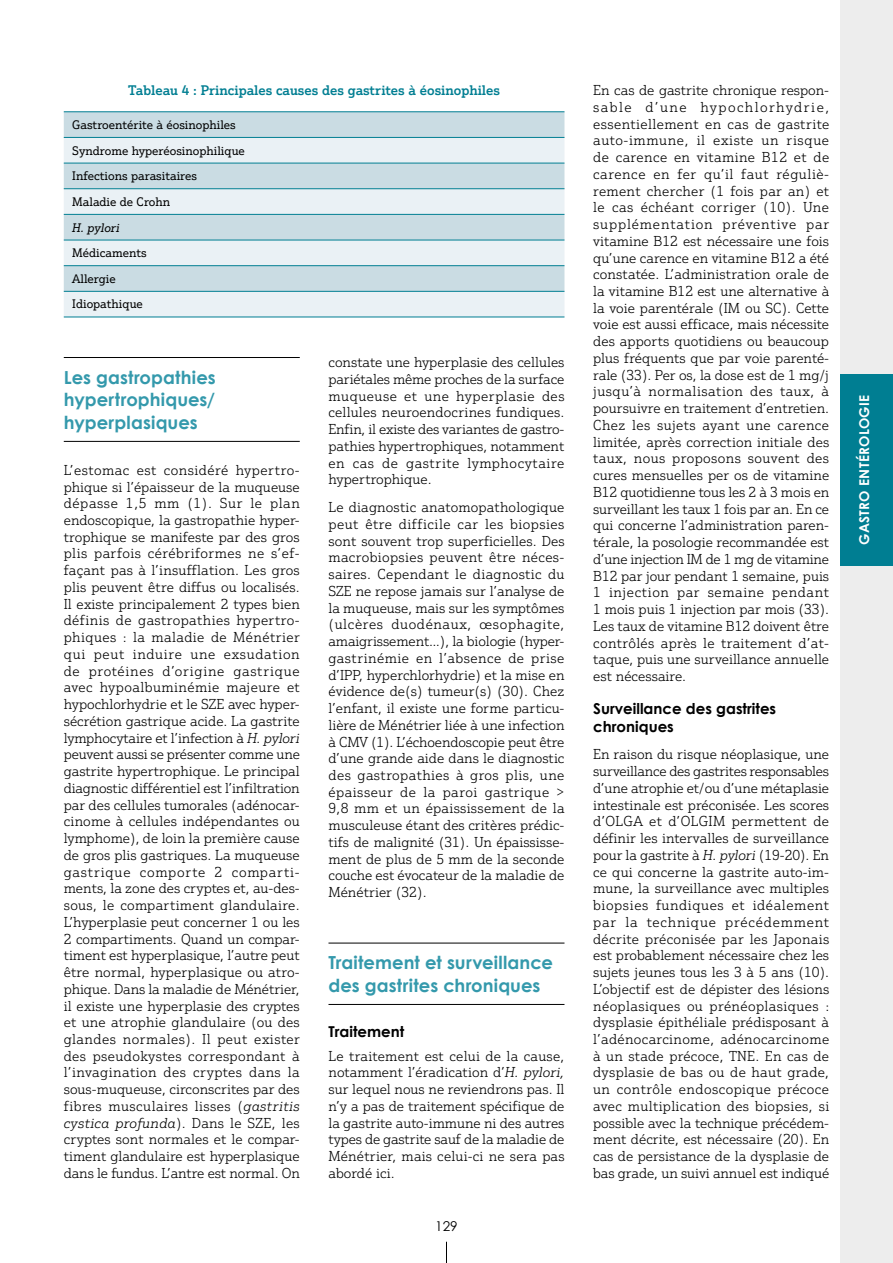
<style>
.page{position:relative;width:893px;height:1263px;background:#fff}
.page>*{position:absolute;margin:0;border:0;box-sizing:border-box;transform-origin:0 0}
.t1{font:700 18px/22.5px "Century Gothic";letter-spacing:.005em;color:#3499ac;text-align:justify}
.t2{font:700 15px/18px "Century Gothic";color:#000}
.t3{font:300 13.95px/16.8px "Justus Pro";color:#000;text-align:justify}
.t4{font:500 13.5px "Justus Pro";color:#007e92}
.t5{font:700 13.5px "Century Gothic";letter-spacing:.02em;color:#fff}
.t6{font:13.5px "Century Gothic";color:#000}
.t7{font:12px/25.7px "Justus Pro";color:#000}
.t8{font:italic 12px "Justus Pro";color:#000}
.s1{font-style:italic}
</style>
<div class="page">
<svg style="left:446px;top:1242px;width:1px;height:21px"></svg>
<div style="left:840px;top:0;width:53px;height:1263px;background:#ededed"></div>
<div style="left:840px;top:374px;width:53px;height:192px;background:#007e92"></div>
<hr style="left:64px;top:357px;width:236px;height:1px;background:#000">
<hr style="left:64px;top:441px;width:236px;height:1px;background:#000">
<hr style="left:328px;top:943px;width:236px;height:1px;background:#000">
<hr style="left:328px;top:1004px;width:236px;height:1px;background:#000">
<div style="left:64px;top:113px;width:500px;height:24px;background:#cadce3"></div>
<svg style="left:64px;top:138px;width:500px;height:179px;background:#d9e6ec"></svg>
<hr style="left:64px;top:317px;width:500px;height:1px;background:#007e92">
<hr style="left:64px;top:137px;width:500px;height:1px;background:#007e92">
<hr style="left:64px;top:163px;width:500px;height:1px;background:#007e92">
<hr style="left:64px;top:188px;width:500px;height:1px;background:#007e92">
<hr style="left:64px;top:214px;width:500px;height:1px;background:#007e92">
<hr style="left:64px;top:240px;width:500px;height:1px;background:#007e92">
<hr style="left:64px;top:265px;width:500px;height:1px;background:#007e92">
<hr style="left:64px;top:291px;width:500px;height:1px;background:#007e92">
<hr style="left:64px;top:112px;width:500px;height:1px;background:#007e92">
<p class="t4" style="left:128px;top:81px;width:373px">Tableau 4 : Principales causes des gastrites à éosinophiles</p>
<p class="t7" style="left:72px;top:112px;width:174px">Gastroentérite à éosinophiles<br>Syndrome hyperéosinophilique<br>Infections parasitaires<br>Maladie de Crohn</p>
<p class="t8" style="left:72px;top:220px;width:49px">H. pylori</p>
<p class="t7" style="left:72px;top:240px;width:76px">Médicaments<br>Allergie<br>Idiopathique</p>
<p class="t1" style="left:64px;top:365px;width:153px">Les gastropathies hypertrophiques/ hyperplasiques</p>
<p class="t3" style="left:64px;top:461px;width:238px">L’estomac est considéré hypertro&shy;phique si l’épaisseur de la muqueuse dépasse 1,5 mm (1). Sur le plan endoscopique, la gastropathie hyper&shy;trophique se manifeste par des gros plis parfois cérébriformes ne s’ef&shy;façant pas à l’insufflation. Les gros plis peuvent être diffus ou localisés.<br>Il existe principalement 2 types bien définis de gastropathies hypertro&shy;phiques : la maladie de Ménétrier qui peut induire une exsudation de protéines d’origine gastrique avec hypoalbuminémie majeure et hypochlorhydrie et le SZE avec hyper&shy;sécrétion gastrique acide. La gastrite lymphocytaire et l’infection à <span class="s1">H. pylori </span>peuvent aussi se présenter comme une gastrite hypertrophique. Le principal diagnostic différentiel est l’infiltration par des cellules tumorales (adénocar&shy;cinome à cellules indépendantes ou lymphome), de loin la première cause de gros plis gastriques. La muqueuse gastrique comporte 2 comparti&shy;ments, la zone des cryptes et, au-des&shy;sous, le compartiment glandulaire.<br>L’hyperplasie peut concerner 1 ou les 2 compartiments. Quand un compar&shy;timent est hyperplasique, l’autre peut être normal, hyperplasique ou atro&shy;phique. Dans la maladie de Ménétrier, il existe une hyperplasie des cryptes et une atrophie glandulaire (ou des glandes normales). Il peut exister des pseudokystes correspondant à l’invagination des cryptes dans la sous-muqueuse, circonscrites par des fibres musculaires lisses (<span class="s1">gastritis cystica profunda</span>). Dans le SZE, les cryptes sont normales et le compar&shy;timent glandulaire est hyperplasique dans le fundus. L’antre est normal. On</p>
<p class="t3" style="left:328px;top:354px;width:238px">constate une hyperplasie des cellules pariétales même proches de la surface muqueuse et une hyperplasie des cellules neuroendocrines fundiques.<br>Enfin, il existe des variantes de gastro&shy;pathies hypertrophiques, notamment en cas de gastrite lymphocytaire hypertrophique.</p>
<p class="t3" style="left:328px;top:498px;width:238px">Le diagnostic anatomopathologique peut être difficile car les biopsies sont souvent trop superficielles. Des macrobiopsies peuvent être néces&shy;saires. Cependant le diagnostic du SZE ne repose jamais sur l’analyse de la muqueuse, mais sur les symptômes (ulcères duodénaux, œsophagite, amaigrissement…), la biologie (hyper&shy;gastrinémie en l’absence de prise d’IPP, hyperchlorhydrie) et la mise en évidence de(s) tumeur(s) (30). Chez l’enfant, il existe une forme particu&shy;lière de Ménétrier liée à une infection à CMV (1). L’échoendoscopie peut être d’une grande aide dans le diagnostic des gastropathies à gros plis, une épaisseur de la paroi gastrique &gt; 9,8 mm et un épaississement de la musculeuse étant des critères prédic&shy;tifs de malignité (31). Un épaississe&shy;ment de plus de 5 mm de la seconde couche est évocateur de la maladie de Ménétrier (32).</p>
<p class="t1" style="left:328px;top:951px;width:226px">Traitement et surveillance des gastrites chroniques</p>
<p class="t2" style="left:328px;top:1022px;width:77px">Traitement</p>
<p class="t3" style="left:328px;top:1047px;width:238px">Le traitement est celui de la cause, notamment l’éradication d’<span class="s1">H. pylori, </span>sur lequel nous ne reviendrons pas. Il n’y a pas de traitement spécifique de la gastrite auto-immune ni des autres types de gastrite sauf de la maladie de Ménétrier, mais celui-ci ne sera pas abordé ici.</p>
<p class="t6" style="left:435px;top:1216px;width:24px">129</p>
<p class="t3" style="left:593px;top:82px;width:238px">En cas de gastrite chronique respon&shy;sable d’une hypochlorhydrie, essentiellement en cas de gastrite auto-immune, il existe un risque de carence en vitamine B12 et de carence en fer qu’il faut réguliè&shy;rement chercher (1 fois par an) et le cas échéant corriger (10). Une supplémentation préventive par vitamine B12 est nécessaire une fois qu’une carence en vitamine B12 a été constatée. L’administration orale de la vitamine B12 est une alternative à la voie parentérale (IM ou SC). Cette voie est aussi efficace, mais nécessite des apports quotidiens ou beaucoup plus fréquents que par voie parenté&shy;rale (33). Per os, la dose est de 1 mg/j jusqu’à normalisation des taux, à poursuivre en traitement d’entretien.<br>Chez les sujets ayant une carence limitée, après correction initiale des taux, nous proposons souvent des cures mensuelles per os de vitamine B12 quotidienne tous les 2 à 3 mois en surveillant les taux 1 fois par an. En ce qui concerne l’administration paren&shy;térale, la posologie recommandée est d’une injection IM de 1 mg de vitamine B12 par jour pendant 1 semaine, puis 1 injection par semaine pendant 1 mois puis 1 injection par mois (33).<br>Les taux de vitamine B12 doivent être contrôlés après le traitement d’at&shy;taque, puis une surveillance annuelle est nécessaire.</p>
<p class="t2" style="left:593px;top:699px;width:184px">Surveillance des gastrites chroniques</p>
<p class="t3" style="left:593px;top:746px;width:238px">En raison du risque néoplasique, une surveillance des gastrites responsables d’une atrophie et/ou d’une métaplasie intestinale est préconisée. Les scores d’OLGA et d’OLGIM permettent de définir les intervalles de surveillance pour la gastrite à <span class="s1">H. pylori</span> (19-20). En ce qui concerne la gastrite auto-im&shy;mune, la surveillance avec multiples biopsies fundiques et idéalement par la technique précédemment décrite préconisée par les Japonais est probablement nécessaire chez les sujets jeunes tous les 3 à 5 ans (10).<br>L’objectif est de dépister des lésions néoplasiques ou prénéoplasiques : dysplasie épithéliale prédisposant à l’adénocarcinome, adénocarcinome à un stade précoce, TNE. En cas de dysplasie de bas ou de haut grade, un contrôle endoscopique précoce avec multiplication des biopsies, si possible avec la technique précédem&shy;ment décrite, est nécessaire (20). En cas de persistance de la dysplasie de bas grade, un suivi annuel est indiqué</p>
<p class="t5" style="left:854px;top:545px;width:151px;rotate:-90deg">GASTRO ENTÉROLOGIE</p>
</div>
